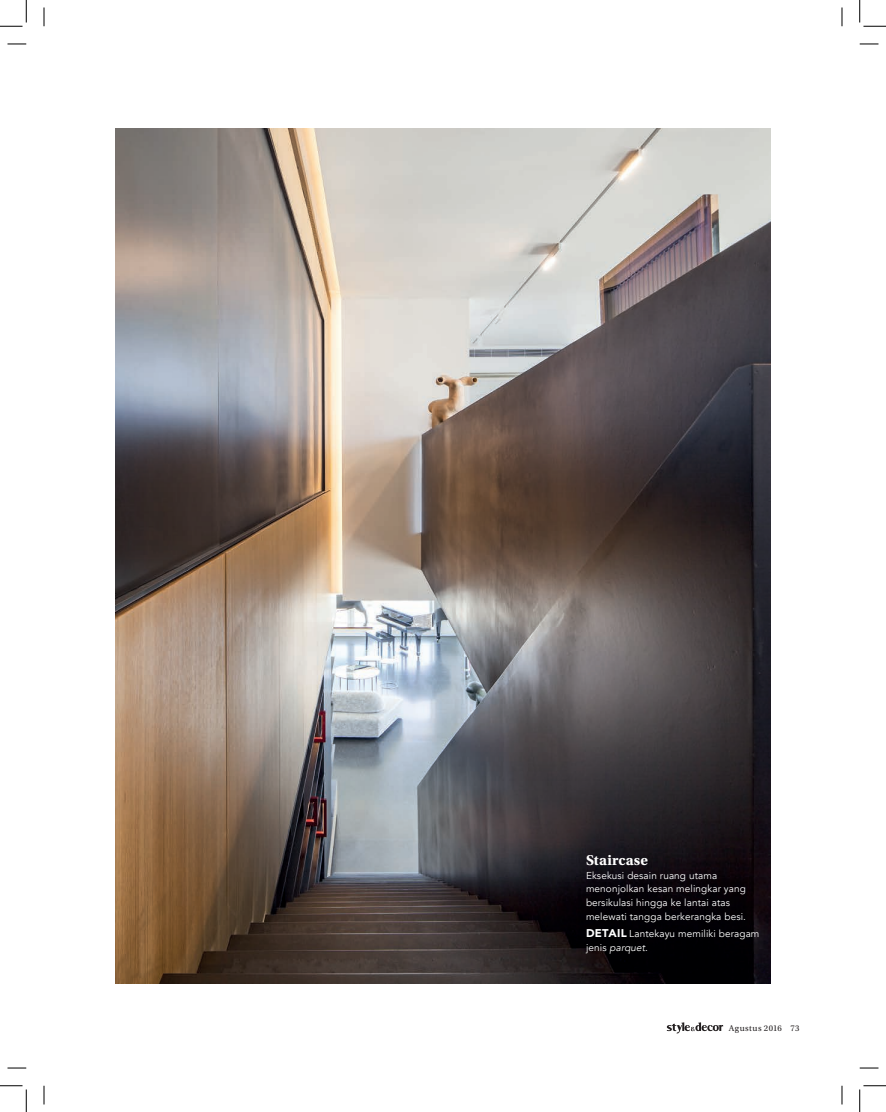
<style>
.page{position:relative;width:886px;height:1112px;background:#fff}
.page>*{position:absolute;margin:0;border:0;box-sizing:border-box;transform-origin:0 0}
.t1{font:700 15px "Utopia Std";letter-spacing:.005em;color:#fff}
.t2{font:10px/13.8px "Avenir";letter-spacing:.01em;color:#fff}
.t3{font:8.75px "Utopia Std";letter-spacing:.055em;color:#231f20}
.s1{font-weight:900;font-size:11.25px}
.s2{font-style:italic}
</style>
<div class="page">
<svg style="left:666px;top:1022px;width:56px;height:11px"></svg>
<img style="left:115px;top:129px;width:655px;height:854px">
<svg style="left:8px;top:43px;width:18px;height:2px"></svg>
<svg style="left:859px;top:43px;width:19px;height:2px"></svg>
<svg style="left:8px;top:1067px;width:18px;height:2px"></svg>
<svg style="left:859px;top:1067px;width:19px;height:2px"></svg>
<svg style="left:43px;top:8px;width:2px;height:18px"></svg>
<svg style="left:43px;top:1086px;width:2px;height:18px"></svg>
<svg style="left:841px;top:8px;width:1px;height:18px"></svg>
<svg style="left:841px;top:1086px;width:1px;height:18px"></svg>
<svg style="left:0;top:0;width:27px;height:27px"></svg>
<svg style="left:0;top:1085px;width:27px;height:27px"></svg>
<svg style="left:859px;top:0;width:26px;height:27px"></svg>
<svg style="left:859px;top:1085px;width:26px;height:27px"></svg>
<h1 class="t1" style="left:585px;top:851px;width:63px">Staircase</h1>
<p class="t2" style="left:585px;top:869px;width:161px">Eksekusi desain ruang utama menonjolkan kesan melingkar yang bersikulasi hingga ke lantai atas melewati tangga berkerangka besi.</p>
<p class="t2" style="left:585px;top:927px;width:175px"><span class="s1">DETAIL</span> Lantekayu memiliki beragam jenis <span class="s2">parquet</span>.</p>
<p class="t3" style="left:728px;top:1023px;width:72px">Agustus 2016 73</p>
</div>
